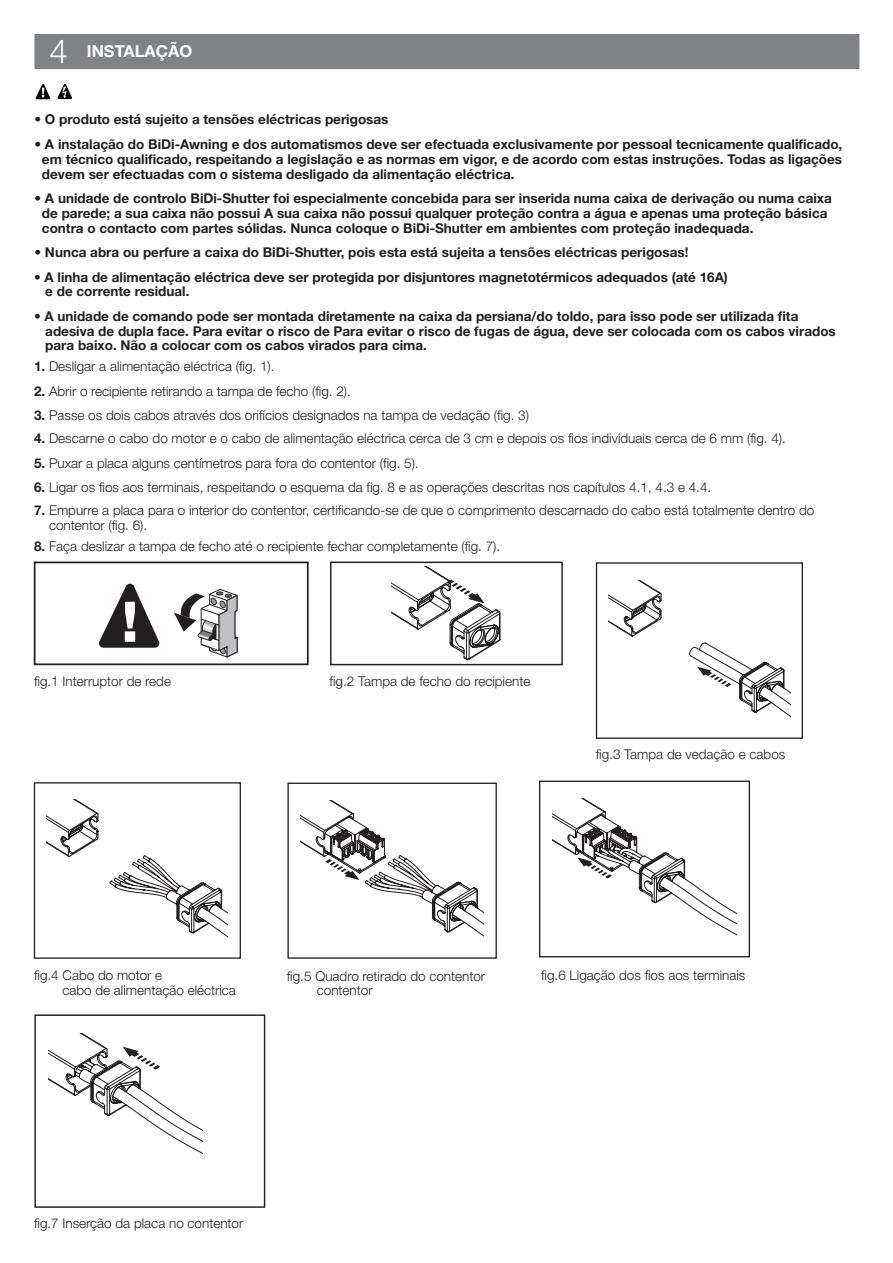
<style>
.page{position:relative;width:893px;height:1263px;background:#fff}
.page>*{position:absolute;margin:0;border:0;box-sizing:border-box;transform-origin:0 0}
.t1{font:300 33px "Helvetica Neue LT Pro";color:#fff}
.titolo{font:700 16.5px "Helvetica Neue LT Pro";color:#fff}
.t2{font:700 13.5px "Helvetica Neue LT Pro";color:#231f20}
.t3{font:300 13.5px "Helvetica Neue LT Pro";color:#231f20}
.s1{font-weight:700}
</style>
<div class="page">
<div style="left:34px;top:34px;width:825px;height:35px;background:#808285"></div>
<svg style="left:35px;top:83px;width:37px;height:17px"></svg>
<div style="left:34px;top:561px;width:275px;height:104px;border:2px solid #231f20"></div>
<svg style="left:174px;top:589px;width:64px;height:68px"></svg>
<svg style="left:99px;top:584px;width:61px;height:64px"></svg>
<div style="left:330px;top:562px;width:233px;height:103px;border:1px solid #231f20"></div>
<svg style="left:392px;top:566px;width:109px;height:95px"></svg>
<div style="left:596px;top:562px;width:207px;height:177px;border:1px solid #231f20"></div>
<svg style="left:609px;top:580px;width:181px;height:137px"></svg>
<div style="left:34px;top:782px;width:207px;height:177px;border:1px solid #231f20"></div>
<svg style="left:47px;top:800px;width:181px;height:138px"></svg>
<div style="left:287px;top:783px;width:210px;height:176px;border:1px solid #231f20"></div>
<svg style="left:301px;top:800px;width:183px;height:137px"></svg>
<div style="left:539px;top:781px;width:211px;height:176px;border:1px solid #231f20"></div>
<svg style="left:552px;top:798px;width:185px;height:138px"></svg>
<div style="left:34px;top:1014px;width:231px;height:194px;border:1px solid #231f20"></div>
<svg style="left:49px;top:1034px;width:153px;height:120px"></svg>
<p class="t1" style="left:46px;top:30px;width:20px">6</p>
<p class="t1" style="left:49px;top:31px;width:20px">4</p>
<p class="titolo" style="left:87px;top:41px;width:107px">INSTALAÇÃO</p>
<p class="t2" style="left:34px;top:111px;width:355px">• O produto está sujeito a tensões eléctricas perigosas</p>
<p class="t2" style="left:34px;top:136px;width:809px">• A instalação do BiDi-Awning e dos automatismos deve ser efectuada exclusivamente por pessoal tecnicamente qualificado,</p>
<p class="t2" style="left:42px;top:151px;width:802px">em técnico qualificado, respeitando a legislação e as normas em vigor, e de acordo com estas instruções. Todas as ligações</p>
<p class="t2" style="left:42px;top:165px;width:474px">devem ser efectuadas com o sistema desligado da alimentação eléctrica.</p>
<p class="t2" style="left:34px;top:190px;width:799px">• A unidade de controlo BiDi-Shutter foi especialmente concebida para ser inserida numa caixa de derivação ou numa caixa</p>
<p class="t2" style="left:42px;top:205px;width:787px">de parede; a sua caixa não possui A sua caixa não possui qualquer proteção contra a água e apenas uma proteção básica</p>
<p class="t2" style="left:42px;top:219px;width:713px">contra o contacto com partes sólidas. Nunca coloque o BiDi-Shutter em ambientes com proteção inadequada.</p>
<p class="t2" style="left:34px;top:244px;width:655px">• Nunca abra ou perfure a caixa do BiDi-Shutter, pois esta está sujeita a tensões eléctricas perigosas!</p>
<p class="t2" style="left:34px;top:268px;width:695px">• A linha de alimentação eléctrica deve ser protegida por disjuntores magnetotérmicos adequados (até 16A)</p>
<p class="t2" style="left:45px;top:283px;width:146px">e de corrente residual.</p>
<p class="t2" style="left:34px;top:308px;width:766px">• A unidade de comando pode ser montada diretamente na caixa da persiana/do toldo, para isso pode ser utilizada fita</p>
<p class="t2" style="left:45px;top:322px;width:792px">adesiva de dupla face. Para evitar o risco de Para evitar o risco de fugas de água, deve ser colocada com os cabos virados</p>
<p class="t2" style="left:45px;top:337px;width:383px">para baixo. Não a colocar com os cabos virados para cima.</p>
<p class="t3" style="left:34px;top:358px;width:242px"><span class="s1">1.</span> Desligar a alimentação eléctrica (fig. 1).</p>
<p class="t3" style="left:34px;top:382px;width:318px"><span class="s1">2.</span> Abrir o recipiente retirando a tampa de fecho (fig. 2).</p>
<p class="t3" style="left:34px;top:407px;width:496px"><span class="s1">3.</span> Passe os dois cabos através dos orifícios designados na tampa de vedação (fig. 3)</p>
<p class="t3" style="left:34px;top:430px;width:753px"><span class="s1">4.</span> Descarne o cabo do motor e o cabo de alimentação eléctrica cerca de 3 cm e depois os fios individuais cerca de 6 mm (fig. 4).</p>
<p class="t3" style="left:34px;top:454px;width:386px"><span class="s1">5.</span> Puxar a placa alguns centímetros para fora do contentor (fig. 5).</p>
<p class="t3" style="left:34px;top:479px;width:679px"><span class="s1">6.</span> Ligar os fios aos terminais, respeitando o esquema da fig. 8 e as operações descritas nos capítulos 4.1, 4.3 e 4.4.</p>
<p class="t3" style="left:34px;top:502px;width:782px"><span class="s1">7.</span> Empurre a placa para o interior do contentor, certificando-se de que o comprimento descarnado do cabo está totalmente dentro do</p>
<p class="t3" style="left:49px;top:516px;width:100px">contentor (fig. 6).</p>
<p class="t3" style="left:34px;top:538px;width:468px"><span class="s1">8.</span> Faça deslizar a tampa de fecho até o recipiente fechar completamente (fig. 7).</p>
<p class="t3" style="left:34px;top:673px;width:139px">fig.1 Interruptor de rede</p>
<p class="t3" style="left:330px;top:673px;width:202px">fig.2 Tampa de fecho do recipiente</p>
<p class="t3" style="left:596px;top:746px;width:191px">fig.3 Tampa de vedação e cabos</p>
<p class="t3" style="left:34px;top:967px;width:130px">fig.4 Cabo do motor e</p>
<p class="t3" style="left:62px;top:982px;width:175px">cabo de alimentação eléctrica</p>
<p class="t3" style="left:287px;top:968px;width:200px">fig.5 Quadro retirado do contentor</p>
<p class="t3" style="left:317px;top:982px;width:57px">contentor</p>
<p class="t3" style="left:541px;top:967px;width:206px">fig.6 Ligação dos fios aos terminais</p>
<p class="t3" style="left:34px;top:1215px;width:211px">fig.7 Inserção da placa no contentor</p>
</div>
